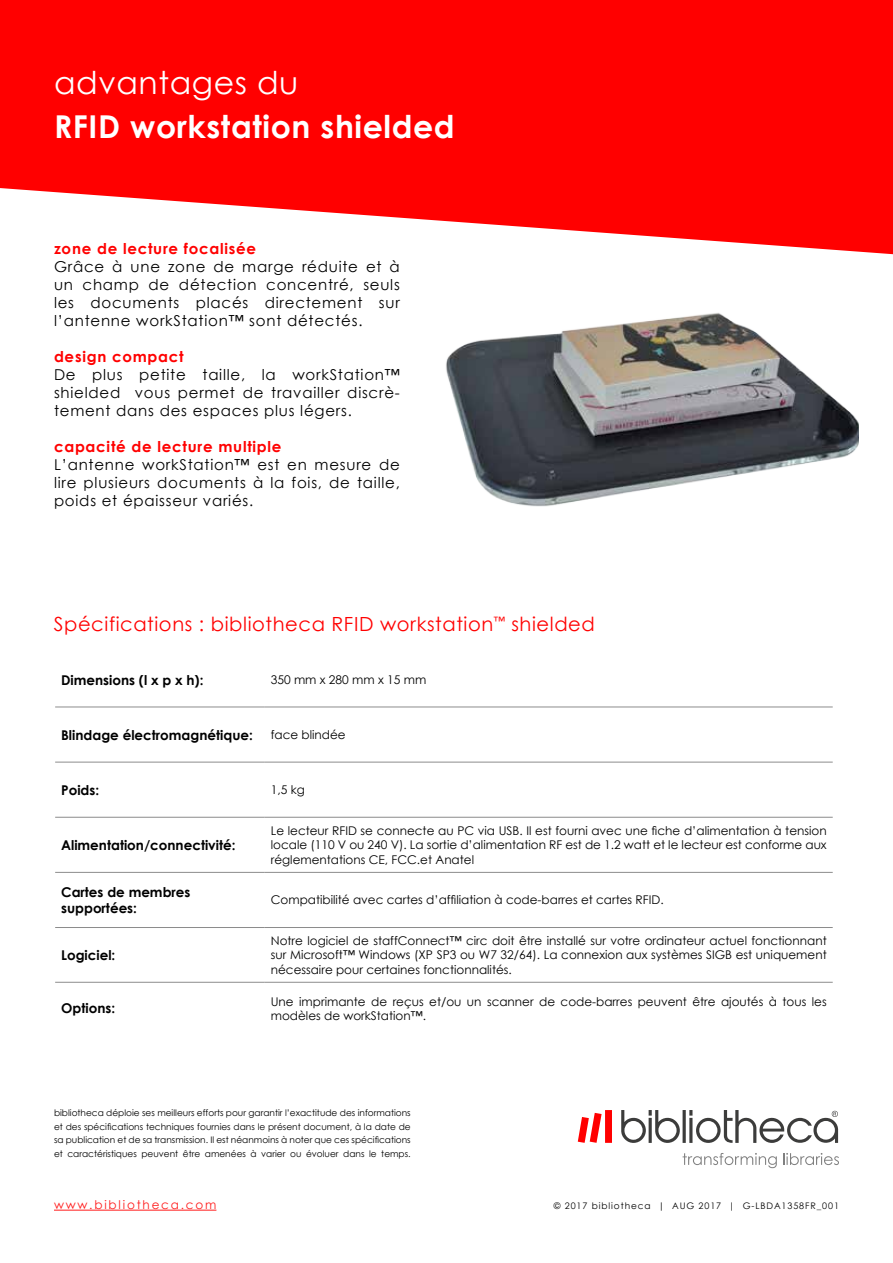
<style>
.page{position:relative;width:893px;height:1263px;background:#fff}
.page>*{position:absolute;margin:0;border:0;box-sizing:border-box;transform-origin:0 0}
.t1{font:700 31.5px "Century Gothic";letter-spacing:.02em;color:#fff}
.t2{font:31.5px "Century Gothic";letter-spacing:.02em;color:#fff}
.t3{font:19.5px "Century Gothic";letter-spacing:.03em;color:#f00}
.t4{font:15px/18px "Century Gothic";letter-spacing:.05em;color:#000;text-align:justify}
.t5{font:700 15px "Century Gothic";letter-spacing:.05em;color:#f00}
.t6{font:700 13.5px/16.2px "Century Gothic";color:#000}
.t7{font:12px/14.4px "Century Gothic";color:#000;text-align:justify}
.t8{font:12px "Century Gothic";letter-spacing:.15em;color:#ff1a1a}
.t9{font:9px/13.5px "Century Gothic";color:#000;text-align:justify}
.t10{font:9px "Century Gothic";letter-spacing:.1em;color:#000}
</style>
<div class="page">
<svg style="left:0;top:0;width:893px;height:254px;background:#ff2121"></svg>
<img style="left:446px;top:313px;width:413px;height:194px">
<hr style="left:54px;top:1210px;width:162px;height:1px;background:#ff1a1a">
<svg style="left:683px;top:1153px;width:94px;height:15px"></svg>
<svg style="left:783px;top:1153px;width:56px;height:12px"></svg>
<svg style="left:621px;top:1110px;width:59px;height:33px"></svg>
<hr style="left:683px;top:1110px;width:3px;height:33px;background:#3c3c3b">
<svg style="left:689px;top:1110px;width:149px;height:33px"></svg>
<svg style="left:578px;top:1110px;width:34px;height:33px"></svg>
<hr style="left:55px;top:707px;width:210px;height:1px;background:#8c8c8c">
<hr style="left:55px;top:762px;width:210px;height:1px;background:#8c8c8c">
<hr style="left:55px;top:817px;width:210px;height:1px;background:#8c8c8c">
<hr style="left:55px;top:872px;width:210px;height:1px;background:#8c8c8c">
<hr style="left:55px;top:927px;width:210px;height:1px;background:#8c8c8c">
<hr style="left:55px;top:982px;width:210px;height:1px;background:#8c8c8c">
<hr style="left:265px;top:707px;width:568px;height:1px;background:#8c8c8c">
<hr style="left:265px;top:762px;width:568px;height:1px;background:#8c8c8c">
<hr style="left:265px;top:817px;width:568px;height:1px;background:#8c8c8c">
<hr style="left:265px;top:872px;width:568px;height:1px;background:#8c8c8c">
<hr style="left:265px;top:927px;width:568px;height:1px;background:#8c8c8c">
<hr style="left:265px;top:982px;width:568px;height:1px;background:#8c8c8c">
<h1 class="t2" style="left:54px;top:61px;width:246px">advantages du</h1>
<h1 class="t1" style="left:54px;top:102px;width:402px">RFID workstation shielded</h1>
<p class="t5" style="left:54px;top:237px;width:204px">zone de lecture focalisée</p>
<p class="t4" style="left:54px;top:257px;width:347px">Grâce à une zone de marge réduite et à un champ de détection concentré, seuls les documents placés directement sur l’antenne workStation™ sont détectés.</p>
<p class="t5" style="left:54px;top:345px;width:131px">design compact</p>
<p class="t4" style="left:54px;top:365px;width:347px">De plus petite taille, la workStation™ shielded vous permet de travailler discrè&shy;tement dans des espaces plus légers.</p>
<p class="t5" style="left:54px;top:435px;width:229px">capacité de lecture multiple</p>
<p class="t4" style="left:54px;top:455px;width:347px">L’antenne workStation™ est en mesure de lire plusieurs documents à la fois, de taille, poids et épaisseur variés.</p>
<h2 class="t3" style="left:54px;top:610px;width:542px">Spécifications : bibliotheca RFID workstation<sup>™</sup> shielded</h2>
<p class="t6" style="left:61px;top:671px;width:144px">Dimensions (l x p x h):</p>
<p class="t7" style="left:271px;top:673px;width:157px">350 mm x 280 mm x 15 mm</p>
<p class="t6" style="left:61px;top:726px;width:193px">Blindage électromagnétique:</p>
<p class="t7" style="left:271px;top:727px;width:76px">face blindée</p>
<p class="t6" style="left:61px;top:781px;width:40px">Poids:</p>
<p class="t7" style="left:271px;top:782px;width:36px">1,5 kg</p>
<p class="t6" style="left:61px;top:836px;width:176px">Alimentation/connectivité:</p>
<p class="t7" style="left:271px;top:823px;width:557px">Le lecteur RFID se connecte au PC via USB. Il est fourni avec une fiche d’alimentation à tension locale (110 V ou 240 V). La sortie d’alimentation RF est de 1.2 watt et le lecteur est conforme aux réglementations CE, FCC.et Anatel</p>
<p class="t6" style="left:61px;top:883px;width:131px">Cartes de membres supportées:</p>
<p class="t7" style="left:271px;top:893px;width:394px">Compatibilité avec cartes d’affiliation à code-barres et cartes RFID.</p>
<p class="t6" style="left:61px;top:946px;width:56px">Logiciel:</p>
<p class="t7" style="left:271px;top:933px;width:557px">Notre logiciel de staffConnect™ circ doit être installé sur votre ordinateur actuel fonctionnant sur Microsoft™ Windows (XP SP3 ou W7 32/64). La connexion aux systèmes SIGB est uniquement nécessaire pour certaines fonctionnalités.</p>
<p class="t6" style="left:61px;top:1000px;width:55px">Options:</p>
<p class="t7" style="left:271px;top:994px;width:557px">Une imprimante de reçus et/ou un scanner de code-barres peuvent être ajoutés à tous les modèles de workStation™.</p>
<p class="t9" style="left:54px;top:1106px;width:358px">bibliotheca déploie ses meilleurs efforts pour garantir l’exactitude des informations et des spécifications techniques fournies dans le présent document, à la date de sa publication et de sa transmission. Il est néanmoins à noter que ces spécifications et caractéristiques peuvent être amenées à varier ou évoluer dans le temps.</p>
<p class="t8" style="left:54px;top:1196px;width:164px">www.bibliotheca.com</p>
<p class="t10" style="left:554px;top:1199px;width:287px">© 2017 bibliotheca | AUG 2017 | G-LBDA1358FR_001</p>
</div>
